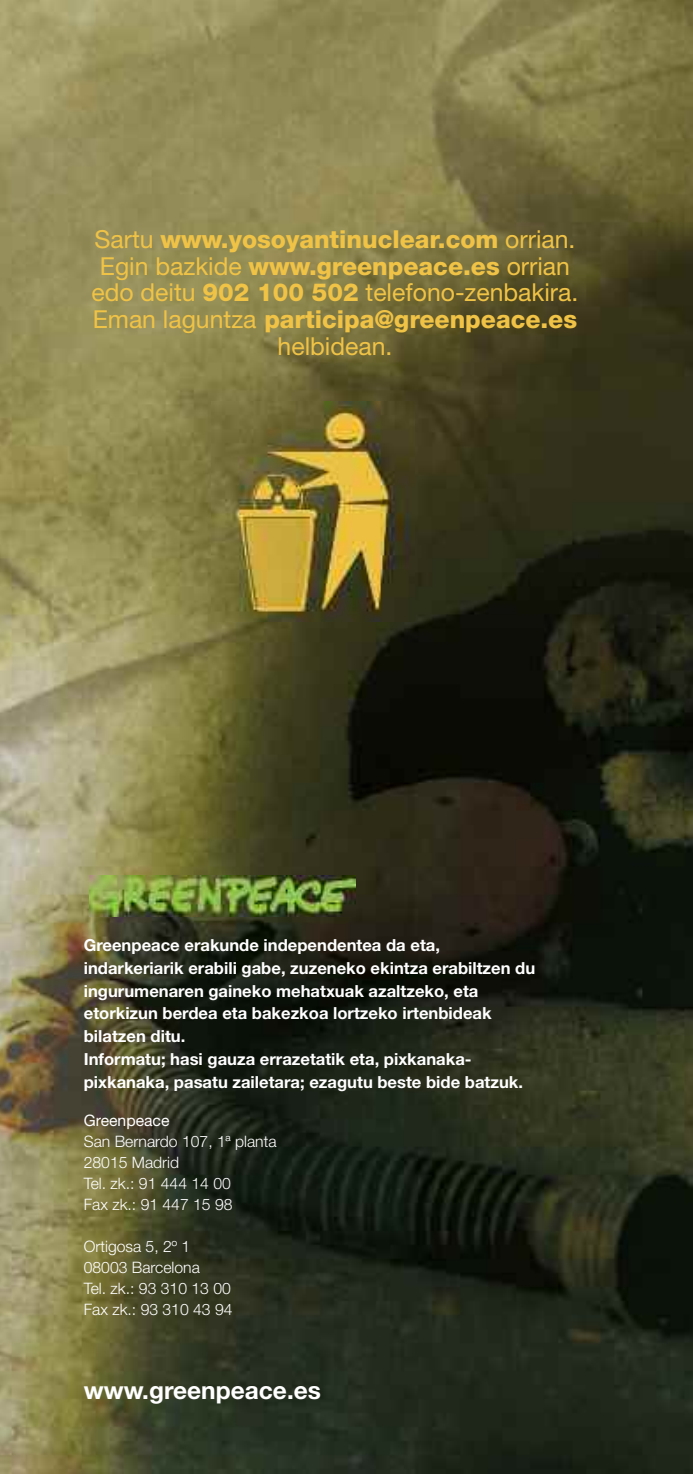
<style>
.page{position:relative;width:693px;height:1474px;background:#fff}
.page>*{position:absolute;margin:0;border:0;box-sizing:border-box;transform-origin:0 0}
.t1{font:24.85px/26.8px "Helvetica Neue";color:#f0c346;text-align:center}
.t2{font:700 24.5px "Helvetica Neue";color:#fff}
.t3{font:700 16.62px/22.8px "Helvetica Neue";color:#fff}
.t4{font:300 15.75px/21px "Helvetica Neue";color:#fff}
.t5{font:15.75px "Helvetica Neue";color:#fff}
.s1{font-weight:800}
</style>
<div class="page">
<img style="left:0;top:0;width:693px;height:1473px">
<img style="left:90px;top:875px;width:266px;height:41px">
<img style="left:211px;top:402px;width:204px;height:219px">
<h1 class="t1" style="left:92px;top:225px;width:488px">Sartu <span class="s1">www.yosoyantinuclear.com</span> orrian.<br>Egin bazkide <span class="s1">www.greenpeace.es</span> orrian edo deitu <span class="s1">902 100 502</span> telefono-zenbakira.<br>Eman laguntza <span class="s1">participa@greenpeace.es </span>helbidean.</h1>
<p class="t3" style="left:84px;top:933px;width:453px">Greenpeace erakunde independentea da eta, indarkeriarik erabili gabe, zuzeneko ekintza erabiltzen du ingurumenaren gaineko mehatxuak azaltzeko, eta etorkizun berdea eta bakezkoa lortzeko irtenbideak bilatzen ditu.<br>Informatu; hasi gauza errazetatik eta, pixkanaka&shy;pixkanaka, pasatu zailetara; ezagutu beste bide batzuk.</p>
<p class="t5" style="left:84px;top:1110px;width:87px">Greenpeace</p>
<p class="t4" style="left:84px;top:1130px;width:194px">San Bernardo 107, 1ª planta<br>28015 Madrid<br>Tel. zk.: 91 444 14 00<br>Fax zk.: 91 447 15 98</p>
<p class="t4" style="left:84px;top:1235px;width:150px">Ortigosa 5, 2º 1<br>08003 Barcelona<br>Tel. zk.: 93 310 13 00<br>Fax zk.: 93 310 43 94</p>
<h2 class="t2" style="left:84px;top:1375px;width:239px">www.greenpeace.es</h2>
</div>
